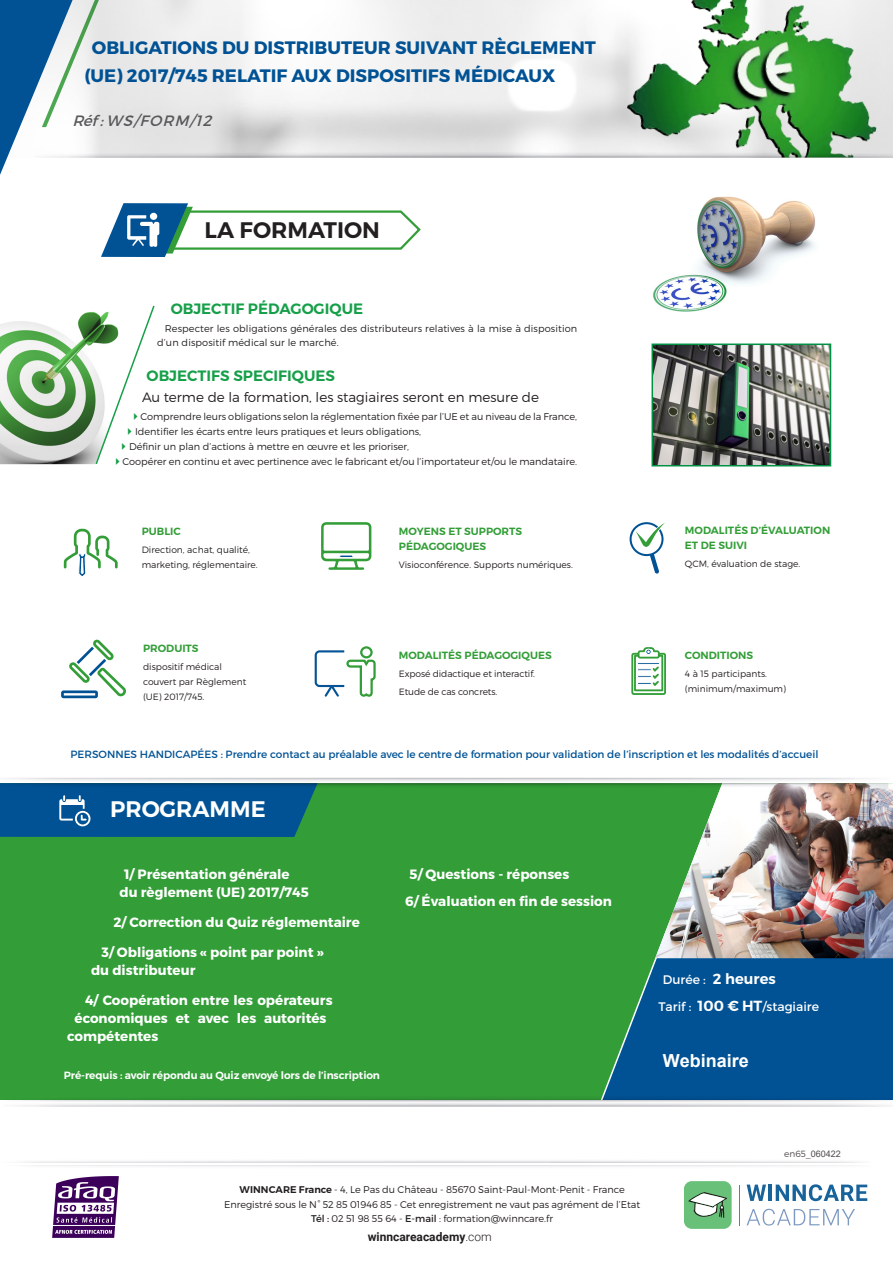
<style>
.page{position:relative;width:893px;height:1263px;background:#fff}
.page>*{position:absolute;margin:0;border:0;box-sizing:border-box;transform-origin:0 0}
.t1{font:600 22.5px "Montserrat";color:#231f20}
.t2{font:600 22.5px "Montserrat";color:#fff}
.t3{font:700 18px "Montserrat";color:#005294}
.t4{font:700 18px "Arial";color:#fff}
.t5{font:600 15px "Montserrat";color:#169f49}
.t6{font:italic 15px "Montserrat";color:#57585a}
.t7{font:600 14.7px "Montserrat";color:#fff}
.t8{font:700 13.5px "Montserrat";color:#fff}
.t9{font:300 13.5px "Montserrat";color:#231f20}
.t10{font:12.45px "Montserrat";color:#fff}
.t11{font:700 12px "Roboto";color:#231f20}
.t12{font:10.5px "Montserrat";color:#005294}
.t13{font:600 10.5px/15px "Montserrat";color:#339e38}
.t14{font:600 10.5px "Montserrat";letter-spacing:-.01em;color:#fff}
.t15{font:300 9.75px/15px "Montserrat";color:#231f20;text-align:center}
.t16{font:300 9.15px/15px "Montserrat";color:#231f20}
.t17{font:9px "Arial";color:#504b4e}
.s1{font-family:"Arrows";font-weight:400;font-size:18px;color:#169f49}
.s2{font-weight:400;font-size:12.45px}
.s3{font-weight:600;font-size:14.7px}
.s4{font-weight:600}
.s5{font-weight:400}
.s6{font-weight:300}
.s7{font-family:"Montserrat";font-weight:300}
</style>
<div class="page">
<svg style="left:0;top:0;width:143px;height:175px"></svg>
<img style="left:0;top:312px;width:94px;height:152px">
<svg style="left:94px;top:305px;width:61px;height:159px"></svg>
<svg style="left:101px;top:203px;width:320px;height:54px"></svg>
<div style="left:150px;top:213px;width:7px;height:7px;background:#fff;border-radius:50%"></div>
<img style="left:615px;top:0;width:278px;height:144px">
<svg style="left:331px;top:144px;width:562px;height:8px"></svg>
<img style="left:35px;top:152px;width:858px;height:6px">
<div style="left:0;top:783px;width:893px;height:359px;background:#339e38"></div>
<div style="left:725px;top:958px;width:168px;height:129px;background:#005294"></div>
<svg style="left:606px;top:958px;width:119px;height:129px"></svg>
<img style="left:655px;top:783px;width:238px;height:175px">
<img style="left:594px;top:778px;width:296px;height:11px">
<svg style="left:0;top:778px;width:594px;height:59px"></svg>
<img style="left:654px;top:346px;width:174px;height:117px">
<div style="left:651px;top:343px;width:180px;height:123px;border:2px solid #009145"></div>
<svg style="left:61px;top:640px;width:65px;height:58px"></svg>
<img style="left:653px;top:196px;width:162px;height:116px">
<div style="left:360px;top:646px;width:13px;height:12px;border:2px solid #339e38;border-radius:50%"></div>
<svg style="left:64px;top:529px;width:54px;height:47px"></svg>
<svg style="left:631px;top:647px;width:35px;height:48px"></svg>
<svg style="left:321px;top:522px;width:50px;height:48px"></svg>
<svg style="left:315px;top:650px;width:61px;height:47px"></svg>
<svg style="left:630px;top:522px;width:35px;height:52px"></svg>
<div style="left:0;top:1100px;width:893px;height:57px;background:#fff"></div>
<svg style="left:300px;top:1087px;width:593px;height:20px"></svg>
<div style="left:684px;top:1181px;width:48px;height:48px;background:#68c079;border-radius:8px"></div>
<svg style="left:688px;top:1192px;width:39px;height:26px"></svg>
<hr style="left:740px;top:1184px;width:1px;height:41px;background:#76787b">
<svg style="left:747px;top:1184px;width:19px;height:17px"></svg>
<hr style="left:769px;top:1184px;width:3px;height:17px;background:#19639b">
<svg style="left:776px;top:1184px;width:91px;height:17px"></svg>
<svg style="left:747px;top:1209px;width:108px;height:16px"></svg>
<img style="left:52px;top:1176px;width:66px;height:61px">
<p class="t3" style="left:92px;top:36px;width:506px">OBLIGATIONS DU DISTRIBUTEUR SUIVANT RÈGLEMENT</p>
<p class="t3" style="left:84px;top:65px;width:473px">(UE) 2017/745 RELATIF AUX DISPOSITIFS MÉDICAUX</p>
<p class="t6" style="left:72px;top:111px;width:145px">Réf :WS/FORM/12</p>
<p class="t1" style="left:205px;top:216px;width:177px">LA FORMATION</p>
<p class="t5" style="left:171px;top:300px;width:194px">OBJECTIF PÉDAGOGIQUE</p>
<p class="t15" style="left:157px;top:322px;width:422px;line-height:13.5px;text-align:left;text-indent:7px">Respecter les obligations générales des distributeurs relatives à la mise à disposition d’un dispositif médical sur le marché.</p>
<p class="t5" style="left:147px;top:366px;width:190px">OBJECTIFS SPECIFIQUES</p>
<p class="t9" style="left:142px;top:389px;width:398px">Au terme de la formation, les stagiaires seront en mesure de</p>
<p class="t15" style="left:133px;top:409px;width:446px"><span class="s1">Q</span> Comprendre leurs obligations selon la réglementation fixée par l’UE et au niveau de la France,</p>
<p class="t15" style="left:127px;top:424px;width:296px"><span class="s1">Q</span> Identifier les écarts entre leurs pratiques et leurs obligations,</p>
<p class="t15" style="left:121px;top:439px;width:290px"><span class="s1">Q</span> Définir un plan d’actions à mettre en œuvre et les prioriser,</p>
<p class="t15" style="left:115px;top:454px;width:464px"><span class="s1">Q</span> Coopérer en continu et avec pertinence avec le fabricant et/ou l’importateur et/ou le mandataire.</p>
<p class="t13" style="left:142px;top:524px;width:40px">PUBLIC</p>
<p class="t16" style="left:142px;top:543px;width:110px">Direction, achat, qualité,</p>
<p class="t16" style="left:142px;top:557px;width:118px">marketing, réglementaire.</p>
<p class="t13" style="left:143px;top:641px;width:57px">PRODUITS</p>
<p class="t16" style="left:143px;top:659px;width:80px">dispositif médical</p>
<p class="t16" style="left:143px;top:674px;width:105px">couvert par Règlement (UE) 2017/745.</p>
<p class="t13" style="left:399px;top:524px;width:125px">MOYENS ET SUPPORTS<br>PÉDAGOGIQUES</p>
<p class="t16" style="left:399px;top:557px;width:176px">Visioconférence. Supports numériques.</p>
<p class="t13" style="left:399px;top:648px;width:154px">MODALITÉS PÉDAGOGIQUES</p>
<p class="t16" style="left:399px;top:666px;width:138px">Exposé didactique et interactif.</p>
<p class="t16" style="left:399px;top:684px;width:100px">Etude de cas concrets.</p>
<p class="t13" style="left:685px;top:523px;width:147px">MODALITÉS D’ÉVALUATION</p>
<p class="t13" style="left:685px;top:538px;width:64px">ET DE SUIVI</p>
<p class="t16" style="left:685px;top:556px;width:117px">QCM, évaluation de stage.</p>
<p class="t13" style="left:685px;top:648px;width:70px">CONDITIONS</p>
<p class="t16" style="left:685px;top:666px;width:84px">4 à 15 participants.</p>
<p class="t16" style="left:685px;top:681px;width:103px">(minimum/maximum)</p>
<p class="t12" style="left:70px;top:748px;width:749px">PERSONNES HANDICAPÉES : Prendre contact au préalable avec le centre de formation pour validation de l’inscription et les modalités d’accueil</p>
<p class="t2" style="left:110px;top:795px;width:157px">PROGRAMME</p>
<p class="t8" style="left:124px;top:865px;width:167px">1/ Présentation générale</p>
<p class="t8" style="left:120px;top:883px;width:191px">du règlement (UE) 2017/745</p>
<p class="t8" style="left:114px;top:913px;width:248px">2/ Correction du Quiz réglementaire</p>
<p class="t8" style="left:102px;top:943px;width:224px">3/ Obligations « point par point »</p>
<p class="t8" style="left:91px;top:961px;width:106px">du distributeur</p>
<p class="t8" style="left:85px;top:991px;width:249px">4/ Coopération entre les opérateurs</p>
<p class="t8" style="left:75px;top:1009px;width:254px">économiques et avec les autorités</p>
<p class="t8" style="left:67px;top:1027px;width:93px">compétentes</p>
<p class="t14" style="left:64px;top:1069px;width:318px">Pré-requis : avoir répondu au Quiz envoyé lors de l’inscription</p>
<p class="t8" style="left:410px;top:865px;width:161px">5/ Questions - réponses</p>
<p class="t8" style="left:405px;top:892px;width:208px">6/ Évaluation en fin de session</p>
<p class="t7" style="left:663px;top:970px;width:114px"><span class="s2">Durée :</span> 2 heures</p>
<p class="t10" style="left:658px;top:999px;width:162px">Tarif : <span class="s3">100 € HT</span>/stagiaire</p>
<p class="t4" style="left:663px;top:1048px;width:88px">Webinaire</p>
<p class="t15" style="left:224px;top:1182px;width:418px"><span class="s4">WINNCARE France</span> - 4, Le Pas du Château - 85670 Saint-Paul-Mont-Penit - France<br>Enregistré sous le N° 52 85 01946 85 - Cet enregistrement ne vaut pas agrément de l’Etat</p>
<p class="t15" style="left:311px;top:1210px;width:243px"><span class="s5">Tél :</span> 02 51 98 55 64 - <span class="s5">E-mail</span> : formation@winncare.fr</p>
<p class="t11" style="left:368px;top:1228px;width:126px">winncareacademy<span class="s6">.com</span></p>
<p class="t17" style="left:784px;top:1147px;width:58px"><span class="s7">en65_</span>060422</p>
</div>
